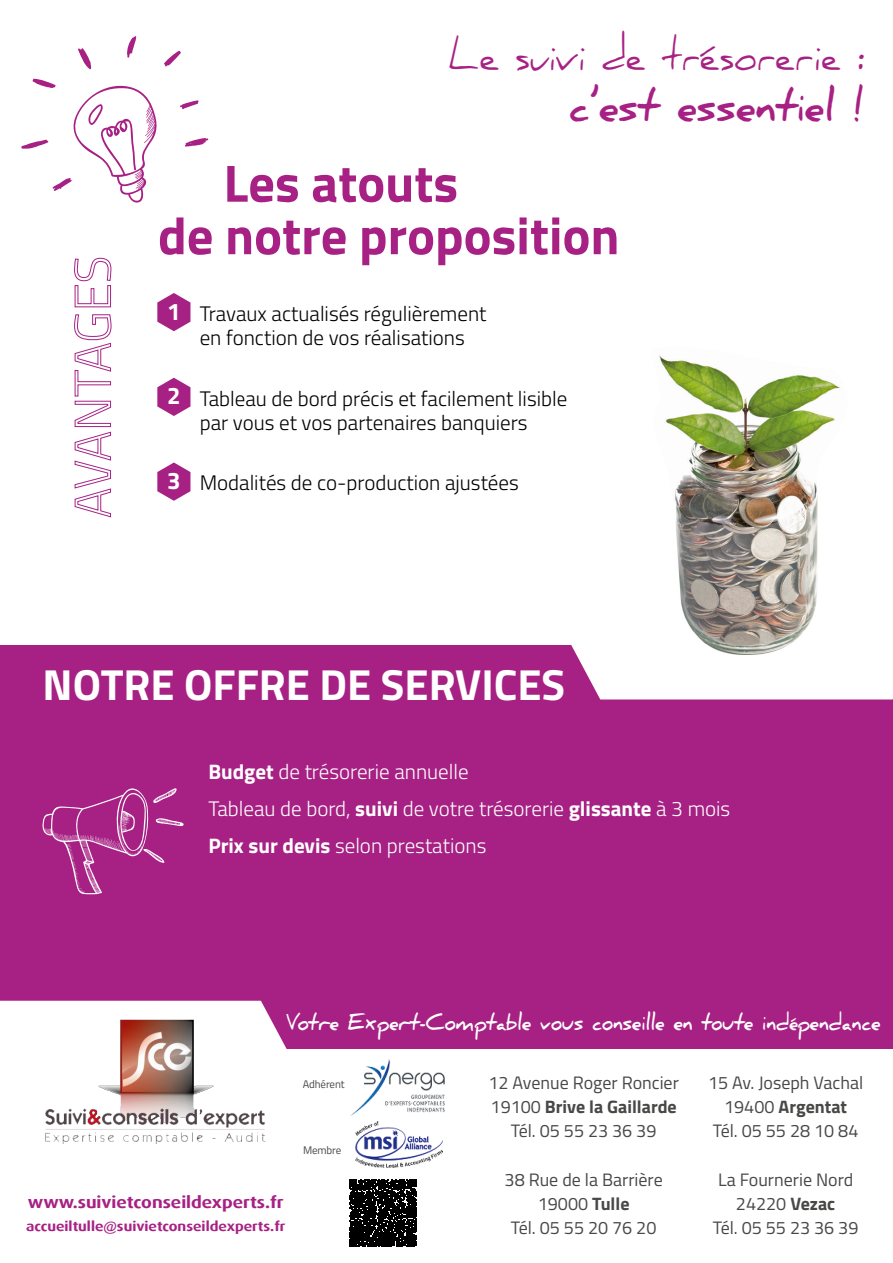
<style>
.page{position:relative;width:893px;height:1263px;background:#fff}
.page>*{position:absolute;margin:0;border:0;box-sizing:border-box;transform-origin:0 0}
.t1{font:700 52.5px/52.5px "Titillium";color:#a72184}
.t2{font:43.5px "Daniel";color:#a72184;scale:.87 1}
.t3{font:700 43.5px "Titillium";color:#fff}
.t4{font:700 43.5px "Daniel";color:#a72184;scale:.87 1}
.t5{font:700 22.5px "Daniel";color:#fff;scale:.8 1}
.t6{font:300 21px/24px "Titillium";color:#000;text-align:center}
.t7{font:300 21px/36.8px "Titillium";color:#fff}
.t8{font:18px/24px "Titillium";color:#484847;text-align:center}
.t9{font:700 16.5px "Dax Wide";color:#a72184}
.t10{font:700 13.5px "Dax Wide";color:#a72184}
.t11{font:10.95px "Titillium";letter-spacing:-.01em;color:#484847}
.s1{font-weight:700;font-size:24px;color:#fff}
.s2{font-weight:700}
</style>
<div class="page">
<div style="left:0;top:645px;width:893px;height:435px;background:#a72184"></div>
<svg style="left:42px;top:788px;width:142px;height:106px"></svg>
<svg style="left:571px;top:645px;width:322px;height:54px;fill:#fff"></svg>
<img style="left:626px;top:355px;width:233px;height:326px">
<svg style="left:74px;top:314px;width:38px;height:204px"></svg>
<svg style="left:74px;top:258px;width:38px;height:50px"></svg>
<svg style="left:157px;top:293px;width:33px;height:38px"></svg>
<svg style="left:157px;top:378px;width:33px;height:38px"></svg>
<svg style="left:157px;top:462px;width:33px;height:39px"></svg>
<svg style="left:164px;top:50px;width:17px;height:17px"></svg>
<svg style="left:180px;top:100px;width:19px;height:9px"></svg>
<svg style="left:185px;top:138px;width:24px;height:9px"></svg>
<svg style="left:127px;top:36px;width:9px;height:22px"></svg>
<svg style="left:78px;top:48px;width:13px;height:22px"></svg>
<svg style="left:21px;top:79px;width:136px;height:124px"></svg>
<svg style="left:0;top:1001px;width:286px;height:48px;fill:#fff"></svg>
<div style="left:0;top:1049px;width:893px;height:214px;background:#fff"></div>
<img style="left:36px;top:1014px;width:237px;height:130px">
<svg style="left:349px;top:1179px;width:67px;height:68px"></svg>
<div style="left:271px;top:1047px;width:106px;height:75px;background:#fff"></div>
<img style="left:353px;top:1059px;width:92px;height:54px">
<img style="left:373px;top:1122px;width:70px;height:45px">
<div style="left:272px;top:1113px;width:101px;height:74px;background:#fff"></div>
<h2 class="t2" style="left:448px;top:29px;width:482px">Le suivi de trésorerie :</h2>
<h2 class="t4" style="left:569px;top:80px;width:342px">c’est essentiel !</h2>
<h1 class="t1" style="left:158px;top:154px;width:463px;text-indent:66px">Les atouts<br>de notre proposition</h1>
<p class="t6" style="left:167px;top:300px;width:321px"><span class="s1">1</span> Travaux actualisés régulièrement en fonction de vos réalisations</p>
<p class="t6" style="left:167px;top:385px;width:402px"><span class="s1">2</span> Tableau de bord précis et facilement lisible par vous et vos partenaires banquiers</p>
<p class="t6" style="left:167px;top:470px;width:353px"><span class="s1">3</span> Modalités de co-production ajustées</p>
<h2 class="t3" style="left:43px;top:652px;width:524px">NOTRE OFFRE DE SERVICES</h2>
<p class="t7" style="left:208px;top:753px;width:523px"><span class="s2">Budget</span> de trésorerie annuelle<br>Tableau de bord, <span class="s2">suivi</span> de votre trésorerie <span class="s2">glissante</span> à 3 mois<br><span class="s2">Prix sur devis</span> selon prestations</p>
<p class="t5" style="left:286px;top:1009px;width:745px">Votre Expert-Comptable vous conseille en toute indépendance</p>
<p class="t11" style="left:303px;top:1076px;width:43px">Adhérent</p>
<p class="t9" style="left:28px;top:1193px;width:257px">www.suivietconseildexperts.fr</p>
<p class="t10" style="left:26px;top:1219px;width:261px">accueiltulle@suivietconseildexperts.fr</p>
<p class="t11" style="left:303px;top:1142px;width:40px">Membre</p>
<p class="t8" style="left:488px;top:1070px;width:192px">12 Avenue Roger Roncier<br>19100 <span class="s2">Brive la Gaillarde<br></span>Tél. 05 55 23 36 39</p>
<p class="t8" style="left:505px;top:1167px;width:160px">38 Rue de la Barrière<br>19000 <span class="s2">Tulle<br></span>Tél. 05 55 20 76 20</p>
<p class="t8" style="left:708px;top:1070px;width:157px">15 Av. Joseph Vachal<br>19400 <span class="s2">Argentat<br></span>Tél. 05 55 28 10 84</p>
<p class="t8" style="left:713px;top:1167px;width:147px">La Fournerie Nord<br>24220 <span class="s2">Vezac<br></span>Tél. 05 55 23 36 39</p>
</div>
